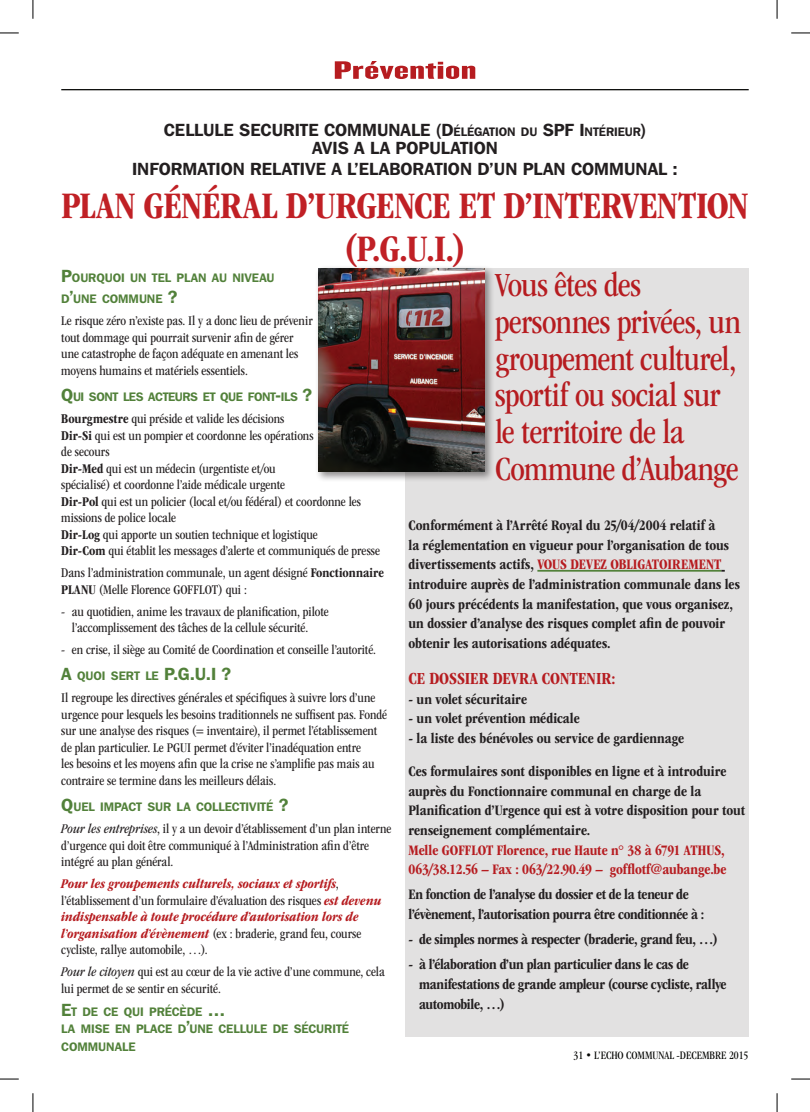
<style>
.page{position:relative;width:810px;height:1112px;background:#fff}
.page>*{position:absolute;margin:0;border:0;box-sizing:border-box;transform-origin:0 0}
.t1{font:700 condensed 38.75px/43px "ITC Garamond Std";letter-spacing:-.01em;color:#c02025;text-align:center}
.t2{font:condensed 35px/36.6px "ITC Garamond Std";letter-spacing:-.015em;color:#b61c20}
.t3{font:26.25px "Knockout HTF68 Full Featherwt";color:#b61c20;scale:2 1}
.t4{font:600 17.5px/20.5px "Franklin Gothic IT Cby BT";color:#231f20;text-align:center}
.t5{font:700 condensed 17.5px "ITC Garamond Std";color:#b61c20}
.t6{font:600 17.5px "Franklin Gothic IT Cby BT";color:#52813a}
.t7{font:700 condensed 15px/19.6px "ITC Garamond Std";letter-spacing:-.005em;color:#231f20}
.t8{font:700 condensed 15px/19.6px "ITC Garamond Std";letter-spacing:-.025em;color:#231f20}
.t9{font:700 condensed 15px/19.6px "ITC Garamond Std";letter-spacing:-.005em;color:#b61c20}
.t10{font:condensed 13.75px/16.5px "ITC Garamond Std";color:#231f20}
.t11{font:italic 700 condensed 13.75px/16.5px "ITC Garamond Std";letter-spacing:.005em;color:#b61c20}
.t12{font:600 12.25px/17.5px "Franklin Gothic IT Cby BT";letter-spacing:-.005em;color:#52813a}
.t13{font:600 12.25px "Franklin Gothic IT Cby BT";color:#231f20}
.t14{font:condensed 11.75px "ITC Garamond Std";color:#040503}
.s1{font-size:12.25px}
.s2{font-size:17.5px}
.s3{font-weight:700}
.s4{font-style:italic}
.s5{font-weight:400;font-style:normal;color:#231f20}
.s6{color:#b61c20}
</style>
<div class="page">
<hr style="left:61px;top:89px;width:688px;height:1px;background:#040503">
<div style="left:405px;top:268px;width:344px;height:768px;background:#e2e1e1"></div>
<hr style="left:537px;top:569px;width:184px;height:2px;background:#52813a">
<div style="left:315px;top:265px;width:180px;height:217px;background:#231f20;opacity:.5"></div>
<img style="left:319px;top:268px;width:165px;height:203px">
<svg style="left:0;top:32px;width:19px;height:2px"></svg>
<svg style="left:791px;top:32px;width:19px;height:2px"></svg>
<svg style="left:0;top:1078px;width:19px;height:1px"></svg>
<svg style="left:791px;top:1078px;width:19px;height:1px"></svg>
<svg style="left:32px;top:0;width:2px;height:19px"></svg>
<svg style="left:32px;top:1093px;width:2px;height:18px"></svg>
<svg style="left:776px;top:0;width:2px;height:19px"></svg>
<svg style="left:776px;top:1093px;width:2px;height:18px"></svg>
<h3 class="t3" style="left:333px;top:57px;width:73px">Prévention</h3>
<p class="t4" style="left:164px;top:119px;width:327px">CELLULE SECURITE COMMUNALE (D<span class="s1">ÉLÉGATION</span></p>
<p class="t13" style="left:521px;top:124px;width:93px">DU <span class="s2">SPF I</span>NTÉRIEUR</p>
<p class="t4" style="left:640px;top:119px;width:7px">)</p>
<p class="t4" style="left:132px;top:138px;width:547px">AVIS A LA POPULATION<br>INFORMATION RELATIVE A L’ELABORATION D’UN PLAN COMMUNAL :</p>
<h1 class="t1" style="left:61px;top:184px;width:689px">PLAN GÉNÉRAL D’URGENCE ET D’INTERVENTION (P.G.U.I.)</h1>
<p class="t12" style="left:61px;top:269px;width:20px"><span class="s2">P</span>OUR</p>
<p class="t12" style="left:96px;top:269px;width:16px">QUOI</p>
<p class="t12" style="left:130px;top:269px;width:30px">UN TEL</p>
<p class="t12" style="left:177px;top:269px;width:9px">PLAN</p>
<p class="t12" style="left:212px;top:269px;width:29px">AU NIVEAU</p>
<p class="t12" style="left:61px;top:290px;width:21px">D<span class="s2">’</span>UNE</p>
<p class="t12" style="left:102px;top:290px;width:10px">COMMUNE</p>
<p class="t6" style="left:168px;top:286px;width:11px">?</p>
<p class="t10" style="left:61px;top:312px;width:253px">Le risque zéro n’existe pas. Il y a donc lieu de prévenir tout dommage qui pourrait survenir afin de gérer une catastrophe de façon adéquate en amenant les moyens humains et matériels essentiels.</p>
<p class="t12" style="left:61px;top:388px;width:36px"><span class="s2">Q</span>UI SONT</p>
<p class="t12" style="left:123px;top:388px;width:8px">LES</p>
<p class="t12" style="left:148px;top:388px;width:9px">ACTEURS</p>
<p class="t12" style="left:203px;top:388px;width:111px">ETQUEFONT<span class="s2">-</span>ILS <span class="s2">?</span></p>
<p class="t10" style="left:61px;top:410px;width:320px"><span class="s3">Bourgmestre</span> qui préside et valide les décisions<br><span class="s3">Dir-Si</span> qui est un pompier et coordonne les opérations<br>de secours<br><span class="s3">Dir-Med</span> qui est un médecin (urgentiste et/ou<br>spécialisé) et coordonne l’aide médicale urgente<br><span class="s3">Dir-Pol</span> qui est un policier (local et/ou fédéral) et coordonne les missions de police locale<br><span class="s3">Dir-Log</span> qui apporte un soutien technique et logistique<br><span class="s3">Dir-Com</span> qui établit les messages d’alerte et communiqués de presse</p>
<p class="t10" style="left:61px;top:564px;width:324px">Dans l’administration communale, un agent désigné <span class="s3">Fonctionnaire<br>PLANU</span> (Melle Florence GOFFLOT) qui :</p>
<p class="t10" style="left:72px;top:603px;width:258px;text-indent:-11px">- au quotidien, anime les travaux de planification, pilote l’accomplissement des tâches de la cellule sécurité.</p>
<p class="t10" style="left:61px;top:641px;width:316px">- en crise, il siège au Comité de Coordination et conseille l’autorité.</p>
<p class="t12" style="left:61px;top:667px;width:32px"><span class="s2">A</span> QUOI</p>
<p class="t12" style="left:111px;top:667px;width:9px">SERT</p>
<p class="t6" style="left:145px;top:663px;width:88px"><span class="s1">LE</span> P.G.U.I ?</p>
<p class="t10" style="left:61px;top:689px;width:327px">Il regroupe les directives générales et spécifiques à suivre lors d’une urgence pour lesquels les besoins traditionnels ne suffisent pas. Fondé sur une analyse des risques (= inventaire), il permet l’établissement de plan particulier. Le PGUI permet d’éviter l’inadéquation entre<br>les besoins et les moyens afin que la crise ne s’amplifie pas mais au contraire se termine dans les meilleurs délais.</p>
<p class="t12" style="left:61px;top:797px;width:21px"><span class="s2">Q</span>UEL</p>
<p class="t12" style="left:100px;top:797px;width:8px">IMPACT</p>
<p class="t12" style="left:148px;top:797px;width:9px">SUR</p>
<p class="t12" style="left:177px;top:797px;width:27px">LA COLLECTIVIT</p>
<p class="t12" style="left:266px;top:797px;width:24px">É <span class="s2">?</span></p>
<p class="t10" style="left:61px;top:820px;width:332px"><span class="s4">Pour les entreprises</span>, il y a un devoir d’établissement d’un plan interne d’urgence qui doit être communiqué à l’Administration afin d’être intégré au plan général.</p>
<p class="t11" style="left:61px;top:875px;width:322px">Pour les groupements culturels, sociaux et sportifs<span class="s5">, l’établissement d’un formulaire d’évaluation des risques</span> est devenu indispensable à toute procédure d’autorisation lors de l’organisation d’évènement <span class="s5">(ex : braderie, grand feu, course cycliste, rallye automobile, …).</span></p>
<p class="t10" style="left:61px;top:963px;width:325px"><span class="s4">Pour le citoyen</span> qui est au cœur de la vie active d’une commune, cela lui permet de se sentir en sécurité.</p>
<p class="t12" style="left:61px;top:1001px;width:165px"><span class="s2">E</span>T DE CE QUI PRÉCÈDE <span class="s2">…<br></span>LA MISE</p>
<h2 class="t2" style="left:495px;top:267px;width:248px">Vous êtes des personnes privées, un groupement culturel, sportif ou social sur le territoire de la<br>Commune d’Aubange</h2>
<p class="t7" style="left:409px;top:515px;width:333px">Conformément à l’Arrêté Royal du 25/04/2004 relatif à<br>la réglementation en vigueur pour l’organisation de tous divertissements actifs, <span class="s6">VOUS DEVEZ OBLIGATOIREMENT </span>introduire auprès de l’administration communale dans les 60 jours précédents la manifestation, que vous organisez, un dossier d’analyse des risques complet afin de pouvoir obtenir les autorisations adéquates.</p>
<p class="t5" style="left:409px;top:668px;width:209px">CE DOSSIER DEVRA CONTENIR:</p>
<p class="t7" style="left:409px;top:689px;width:120px">- un volet sécuritaire</p>
<p class="t7" style="left:409px;top:708px;width:173px">- un volet prévention médicale</p>
<p class="t7" style="left:409px;top:721px;width:320px;line-height:32.9px">- la liste des bénévoles ou service de gardiennage<br>Ces formulaires sont disponibles en ligne et à introduire</p>
<p class="t7" style="left:409px;top:781px;width:338px">auprès du Fonctionnaire communal en charge de la<br>Planification d’Urgence qui est à votre disposition pour tout renseignement complémentaire.</p>
<p class="t9" style="left:409px;top:840px;width:320px">Melle GOFFLOT Florence, rue Haute n° 38 à 6791 ATHUS,<br>063/38.12.56 – Fax : 063/22.90.49 – gofflotf@aubange.be</p>
<p class="t8" style="left:409px;top:884px;width:297px">En fonction de l’analyse du dossier et de la teneur de l’évènement, l’autorisation pourra être conditionnée à :</p>
<p class="t7" style="left:409px;top:929px;width:311px">- de simples normes à respecter (braderie, grand feu, …)</p>
<p class="t7" style="left:419px;top:954px;width:309px;text-indent:-11px">- à l’élaboration d’un plan particulier dans le cas de manifestations de grande ampleur (course cycliste, rallye automobile, …)</p>
<p class="t12" style="left:115px;top:1019px;width:30px">EN PLACE</p>
<p class="t12" style="left:178px;top:1019px;width:21px">D<span class="s2">’</span>UNE</p>
<p class="t12" style="left:218px;top:1019px;width:8px">CELLULE</p>
<p class="t12" style="left:273px;top:1019px;width:44px">DE SÉCURIT</p>
<p class="t12" style="left:342px;top:1019px;width:9px">É</p>
<p class="t12" style="left:61px;top:1037px;width:10px">COMMUNALE</p>
<p class="t14" style="left:574px;top:1048px;width:176px">31 • L’ECHO COMMUNAL -DECEMBRE 2015</p>
</div>
